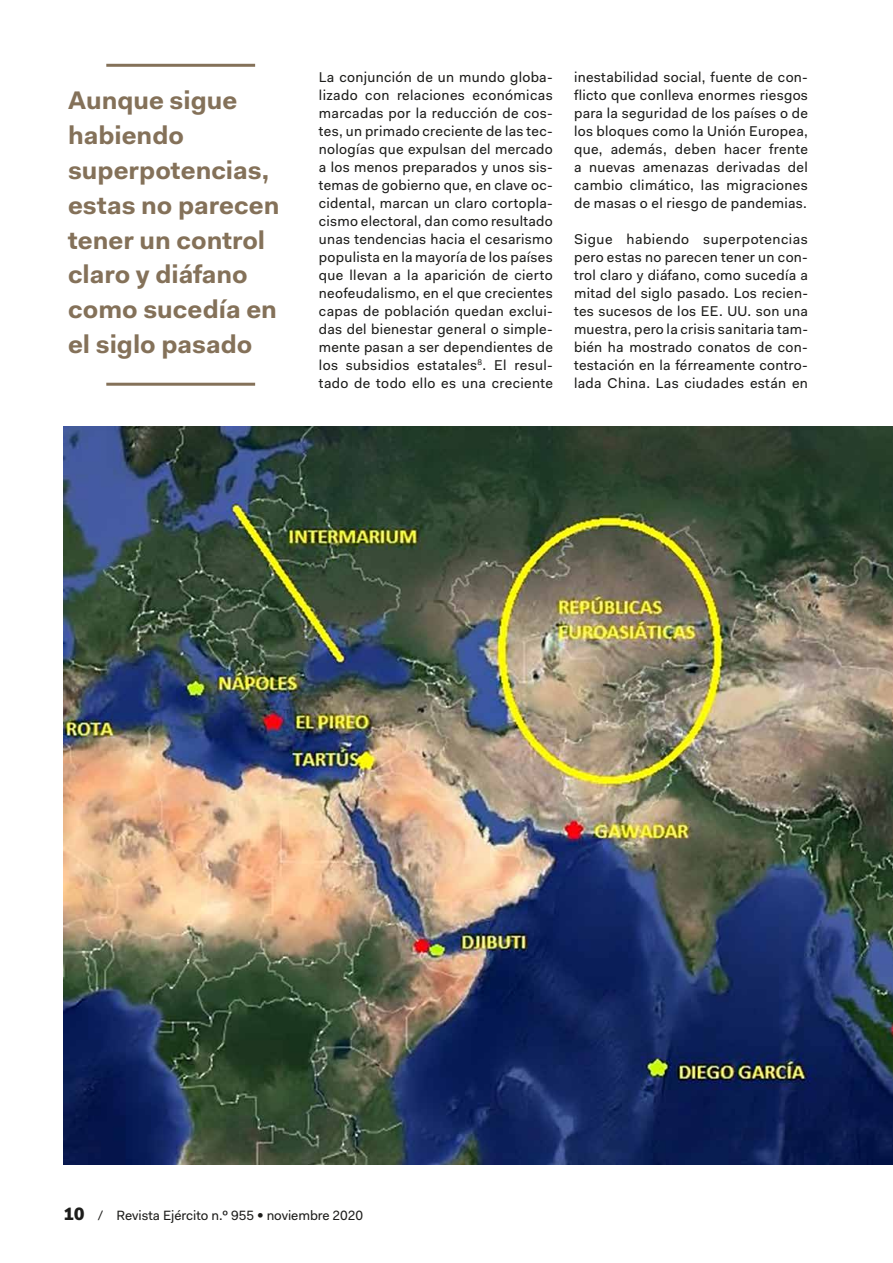
<style>
.page{position:relative;width:893px;height:1263px;background:#fff}
.page>*{position:absolute;margin:0;border:0;box-sizing:border-box;transform-origin:0 0}
.t1{font:700 25.5px/34.8px "Fakt Pro";color:#847159}
.t2{font:14.25px/18px "Fakt Pro";letter-spacing:.025em;color:#1d1d1b;text-align:justify}
.t3{font:13.5px "Fakt Pro";color:#1d1d1b}
.s1{font-weight:900;font-size:18px}
</style>
<div class="page">
<img style="left:64px;top:426px;width:829px;height:738px">
<hr style="left:106px;top:64px;width:149px;height:3px;background:#847159">
<hr style="left:106px;top:383px;width:149px;height:3px;background:#847159">
<h1 class="t1" style="left:68px;top:83px;width:213px">Aunque sigue habiendo superpotencias, estas no parecen tener un control claro y diáfano como sucedía en el siglo pasado</h1>
<p class="t2" style="left:319px;top:68px;width:235px">La conjunción de un mundo globa&shy;lizado con relaciones económicas marcadas por la reducción de cos&shy;tes, un primado creciente de las tec&shy;nologías que expulsan del mercado a los menos preparados y unos sis&shy;temas de gobierno que, en clave oc&shy;cidental, marcan un claro cortopla&shy;cismo electoral, dan como resultado unas tendencias hacia el cesarismo populista en la mayoría de los países que llevan a la aparición de cierto neofeudalismo, en el que crecientes capas de población quedan exclui&shy;das del bienestar general o simple&shy;mente pasan a ser dependientes de los subsidios estatales<sup>8</sup>. El resul&shy;tado de todo ello es una creciente</p>
<p class="t2" style="left:574px;top:68px;width:235px">inestabilidad social, fuente de con&shy;flicto que conlleva enormes riesgos para la seguridad de los países o de los bloques como la Unión Europea, que, además, deben hacer frente a nuevas amenazas derivadas del cambio climático, las migraciones de masas o el riesgo de pandemias.</p>
<p class="t2" style="left:574px;top:230px;width:236px">Sigue habiendo superpotencias pero estas no parecen tener un con&shy;trol claro y diáfano, como sucedía a mitad del siglo pasado. Los recien&shy;tes sucesos de los EE. UU. son una muestra, pero la crisis sanitaria tam&shy;bién ha mostrado conatos de con&shy;testación en la férreamente contro&shy;lada China. Las ciudades están en</p>
<p class="t3" style="left:64px;top:1207px;width:301px"><span class="s1">10</span> / Revista Ejército n.º 955 • noviembre 2020</p>
</div>
